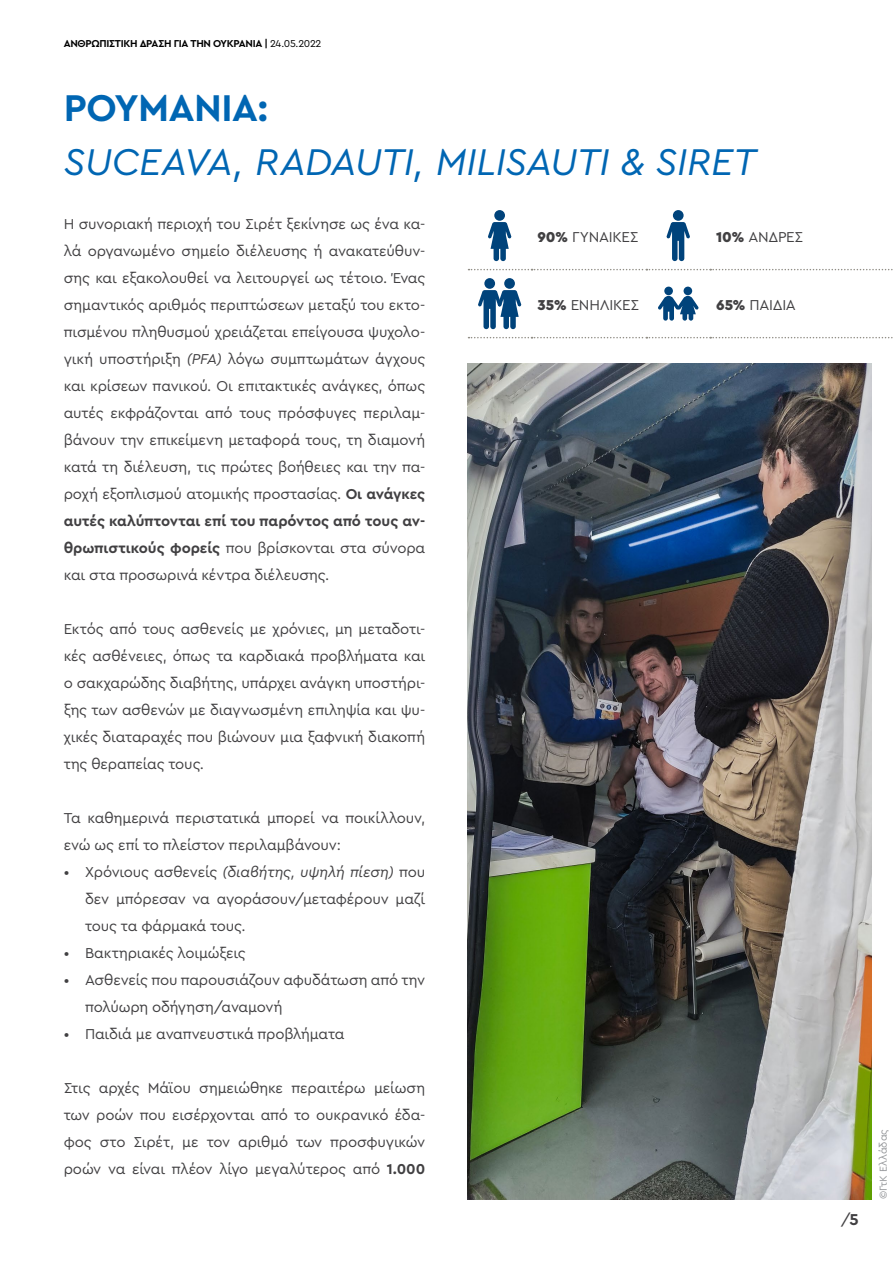
<style>
.page{position:relative;width:893px;height:1263px;background:#fff}
.page>*{position:absolute;margin:0;border:0;box-sizing:border-box;transform-origin:0 0}
.t1{font:italic 39px "Cera Pro";letter-spacing:-.01em;color:#0066b3}
.t2{font:700 39px "Cera Pro";letter-spacing:-.015em;color:#0066b3}
.t3{font:16.5px "Cera Pro";color:#414042}
.t4{font:15px/27px "Cera Pro";letter-spacing:-.01em;color:#414042;text-align:justify}
.t5{font:700 10.5px "Cera Pro";letter-spacing:-.03em;color:#000}
.t6{font:10.5px "Cera Pro";color:#939598}
.s1{font-weight:400}
.s2{font-style:italic}
.s3{font-weight:700}
.s4{font-weight:900}
</style>
<div class="page">
<svg style="left:468px;top:269px;width:425px;height:1px"></svg>
<svg style="left:468px;top:337px;width:425px;height:1px"></svg>
<svg style="left:488px;top:210px;width:23px;height:51px"></svg>
<svg style="left:666px;top:210px;width:24px;height:51px"></svg>
<svg style="left:478px;top:278px;width:43px;height:51px"></svg>
<div style="left:664px;top:287px;width:9px;height:8px;background:#00437b;border-radius:50%"></div>
<div style="left:684px;top:287px;width:8px;height:8px;background:#00437b;border-radius:50%"></div>
<svg style="left:658px;top:296px;width:41px;height:25px"></svg>
<img style="left:468px;top:364px;width:404px;height:835px">
<p class="t5" style="left:64px;top:36px;width:259px">ΑΝΘΡΩΠΙΣΤΙΚΗ ΔΡΑΣΗ ΓΙΑ ΤΗΝ ΟΥΚΡΑΝΙΑ | <span class="s1">24.05.2022</span></p>
<h1 class="t2" style="left:64px;top:82px;width:206px">ΡΟΥΜΑΝΙΑ:</h1>
<h1 class="t1" style="left:64px;top:136px;width:694px">SUCEAVA, RADAUTI, MILISAUTI &amp; SIRET</h1>
<p class="t4" style="left:64px;top:209px;width:363px">Η συνοριακή περιοχή του Σιρέτ ξεκίνησε ως ένα κα&shy;λά οργανωμένο σημείο διέλευσης ή ανακατεύθυν&shy;σης και εξακολουθεί να λειτουργεί ως τέτοιο. Ένας σημαντικός αριθμός περιπτώσεων μεταξύ του εκτο&shy;πισμένου πληθυσμού χρειάζεται επείγουσα ψυχολο&shy;γική υποστήριξη <span class="s2">(PFA)</span> λόγω συμπτωμάτων άγχους και κρίσεων πανικού. Οι επιτακτικές ανάγκες, όπως αυτές εκφράζονται από τους πρόσφυγες περιλαμ&shy;βάνουν την επικείμενη μεταφορά τους, τη διαμονή κατά τη διέλευση, τις πρώτες βοήθειες και την πα&shy;ροχή εξοπλισμού ατομικής προστασίας. <span class="s3">Οι ανάγκες αυτές καλύπτονται επί του παρόντος από τους αν&shy;θρωπιστικούς φορείς</span> που βρίσκονται στα σύνορα και στα προσωρινά κέντρα διέλευσης.</p>
<p class="t4" style="left:64px;top:614px;width:363px">Εκτός από τους ασθενείς με χρόνιες, μη μεταδοτι&shy;κές ασθένειες, όπως τα καρδιακά προβλήματα και ο σακχαρώδης διαβήτης, υπάρχει ανάγκη υποστήρι&shy;ξης των ασθενών με διαγνωσμένη επιληψία και ψυ&shy;χικές διαταραχές που βιώνουν μια ξαφνική διακοπή της θεραπείας τους.</p>
<p class="t4" style="left:64px;top:803px;width:363px">Τα καθημερινά περιστατικά μπορεί να ποικίλλουν, ενώ ως επί το πλείστον περιλαμβάνουν:</p>
<p class="t4" style="left:85px;top:857px;width:342px;text-indent:-21px">• Χρόνιους ασθενείς <span class="s2">(διαβήτης, υψηλή πίεση)</span> που δεν μπόρεσαν να αγοράσουν/μεταφέρουν μαζί τους τα φάρμακά τους.</p>
<p class="t4" style="left:64px;top:938px;width:184px">• Βακτηριακές λοιμώξεις</p>
<p class="t4" style="left:85px;top:965px;width:342px;text-indent:-21px">• Ασθενείς που παρουσιάζουν αφυδάτωση από την πολύωρη οδήγηση/αναμονή</p>
<p class="t4" style="left:64px;top:1019px;width:282px">• Παιδιά με αναπνευστικά προβλήματα</p>
<p class="t4" style="left:64px;top:1073px;width:363px">Στις αρχές Μάϊου σημειώθηκε περαιτέρω μείωση των ροών που εισέρχονται από το ουκρανικό έδα&shy;φος στο Σιρέτ, με τον αριθμό των προσφυγικών ροών να είναι πλέον λίγο μεγαλύτερος από <span class="s3">1.000</span></p>
<p class="t4" style="left:537px;top:222px;width:102px"><span class="s4">90%</span> ΓΥΝΑΙΚΕΣ</p>
<p class="t4" style="left:716px;top:222px;width:89px"><span class="s4">10%</span> ΑΝΔΡΕΣ</p>
<p class="t4" style="left:537px;top:290px;width:103px"><span class="s4">35%</span> ΕΝΗΛΙΚΕΣ</p>
<p class="t4" style="left:716px;top:290px;width:81px"><span class="s4">65%</span> ΠΑΙΔΙΑ</p>
<p class="t3" style="left:841px;top:1208px;width:20px">/<span class="s3">5</span></p>
<p class="t6" style="left:876px;top:1199px;width:72px;rotate:-90deg">©ΓτΚ Ελλάδας</p>
</div>
